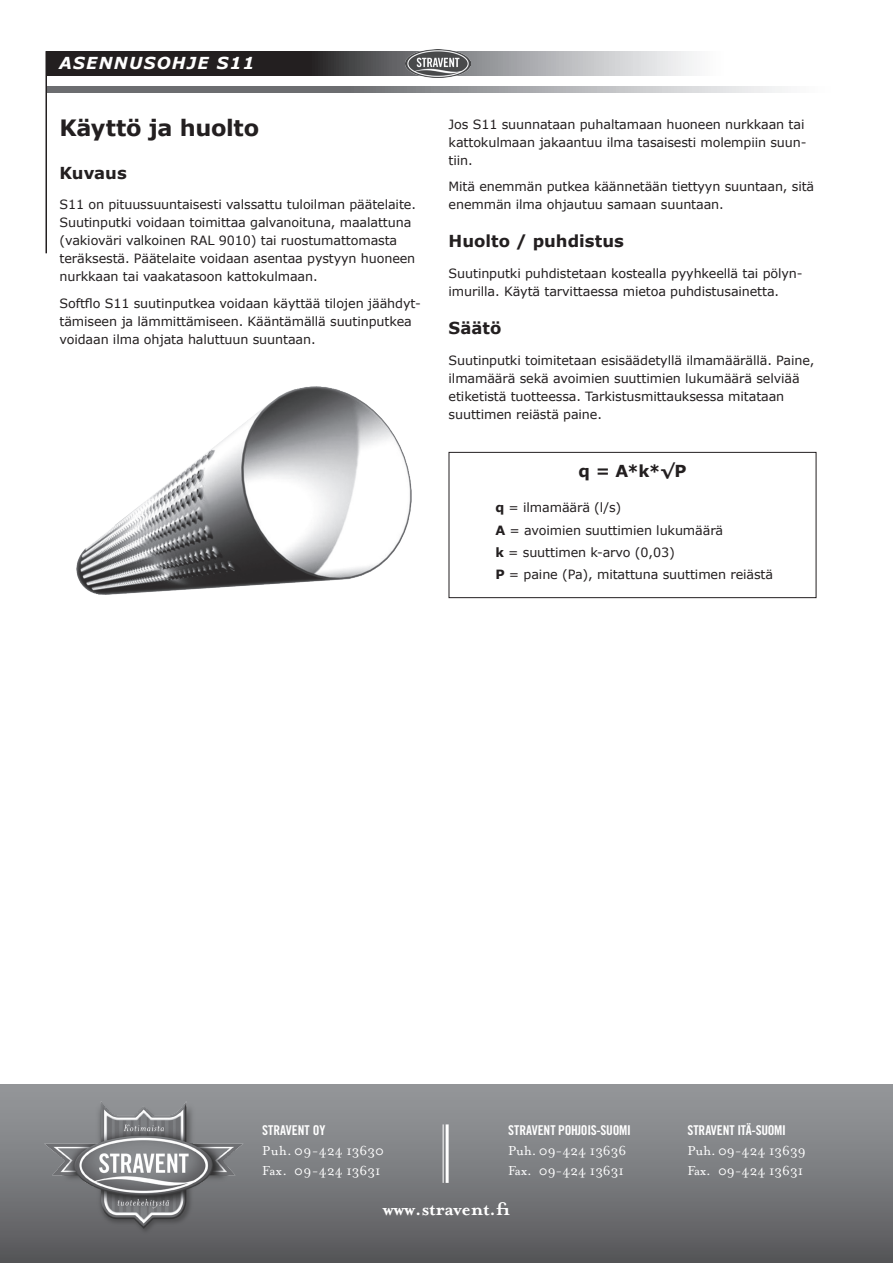
<style>
.page{position:relative;width:893px;height:1263px;background:#fff}
.page>*{position:absolute;margin:0;border:0;box-sizing:border-box;transform-origin:0 0}
.Otsikko{font:700 22.5px "Verdana";letter-spacing:-.015em;color:#231f20}
.t1{font:700 21px "Mrs Eaves";color:#fff}
.Väliotsikko{font:700 16.5px "Verdana";color:#231f20}
.t2{font:italic 700 16.5px "Verdana";letter-spacing:.075em;color:#fff}
.t3{font:15px "Mrs Eaves Roman";color:#fff}
.t4{font:13.5px "Trade Gothic Bold Cond Twenty";letter-spacing:-.01em;color:#fff}
.Leipis{font:12.75px/18px "Verdana";letter-spacing:-.01em;color:#231f20}
.s1{font-weight:700}
</style>
<div class="page">
<svg style="left:47px;top:51px;width:647px;height:25px;background:#656466"></svg>
<svg style="left:47px;top:87px;width:738px;height:6px;background:#96979a"></svg>
<hr style="left:45px;top:51px;width:2px;height:202px;background:#231f20">
<img style="left:405px;top:49px;width:65px;height:28px">
<div style="left:0;top:1085px;width:893px;height:178px;background:linear-gradient(to bottom,#999b9e,#59595c)"></div>
<img style="left:33px;top:1086px;width:219px;height:157px">
<hr style="left:446px;top:1124px;width:3px;height:59px;background:#fff">
<hr style="left:443px;top:1124px;width:1px;height:59px;background:#fff">
<div style="left:449px;top:452px;width:367px;height:146px;border:1px solid #231f20"></div>
<img style="left:77px;top:387px;width:334px;height:208px">
<svg style="left:60px;top:1211px;width:8px;height:10px"></svg>
<p class="t2" style="left:59px;top:53px;width:197px">ASENNUSOHJE S11</p>
<p class="Otsikko" style="left:60px;top:114px;width:201px">Käyttö ja huolto</p>
<p class="Väliotsikko" style="left:60px;top:162px;width:69px">Kuvaus</p>
<p class="Leipis" style="left:60px;top:195px;width:358px">S11 on pituussuuntaisesti valssattu tuloilman päätelaite.<br>Suutinputki voidaan toimittaa galvanoituna, maalattuna (vakioväri valkoinen RAL 9010) tai ruostumattomasta teräksestä. Päätelaite voidaan asentaa pystyyn huoneen nurkkaan tai vaakatasoon kattokulmaan.</p>
<p class="Leipis" style="left:60px;top:294px;width:363px">Softflo S11 suutinputkea voidaan käyttää tilojen jäähdyt&shy;tämiseen ja lämmittämiseen. Kääntämällä suutinputkea voidaan ilma ohjata haluttuun suuntaan.</p>
<p class="Leipis" style="left:449px;top:115px;width:359px">Jos S11 suunnataan puhaltamaan huoneen nurkkaan tai kattokulmaan jakaantuu ilma tasaisesti molempiin suun&shy;tiin.</p>
<p class="Leipis" style="left:449px;top:177px;width:367px">Mitä enemmän putkea käännetään tiettyyn suuntaan, sitä enemmän ilma ohjautuu samaan suuntaan.</p>
<p class="Väliotsikko" style="left:449px;top:231px;width:177px">Huolto / puhdistus</p>
<p class="Leipis" style="left:449px;top:264px;width:355px">Suutinputki puhdistetaan kostealla pyyhkeellä tai pölyn&shy;imurilla. Käytä tarvittaessa mietoa puhdistusainetta.</p>
<p class="Väliotsikko" style="left:449px;top:318px;width:54px">Säätö</p>
<p class="Leipis" style="left:449px;top:351px;width:367px">Suutinputki toimitetaan esisäädetyllä ilmamäärällä. Paine, ilmamäärä sekä avoimien suuttimien lukumäärä selviää etiketistä tuotteessa. Tarkistusmittauksessa mitataan suuttimen reiästä paine.</p>
<p class="Väliotsikko" style="left:578px;top:461px;width:110px">q = A*k*√P</p>
<p class="Leipis" style="left:495px;top:498px;width:127px"><span class="s1">q</span> = ilmamäärä (l/s)</p>
<p class="Leipis" style="left:495px;top:521px;width:229px"><span class="s1">A</span> = avoimien suuttimien lukumäärä</p>
<p class="Leipis" style="left:495px;top:543px;width:181px"><span class="s1">k</span> = suuttimen k-arvo (0,03)</p>
<p class="Leipis" style="left:495px;top:565px;width:279px"><span class="s1">P</span> = paine (Pa), mitattuna suuttimen reiästä</p>
<p class="t4" style="left:262px;top:1122px;width:65px">STRAVENT OY</p>
<p class="t3" style="left:262px;top:1142px;width:123px">Puh. 09-424 13630</p>
<p class="t3" style="left:262px;top:1163px;width:120px">Fax. 09-424 13631</p>
<p class="t4" style="left:508px;top:1122px;width:124px">STRAVENT POHJOIS-SUOMI</p>
<p class="t3" style="left:508px;top:1142px;width:120px">Puh. 09-424 13636</p>
<p class="t3" style="left:508px;top:1163px;width:117px">Fax. 09-424 13631</p>
<p class="t4" style="left:687px;top:1122px;width:100px">STRAVENT ITÄ-SUOMI</p>
<p class="t3" style="left:687px;top:1142px;width:120px">Puh. 09-424 13639</p>
<p class="t3" style="left:687px;top:1163px;width:117px">Fax. 09-424 13631</p>
<p class="t1" style="left:383px;top:1196px;width:128px">www.stravent.fi</p>
</div>
